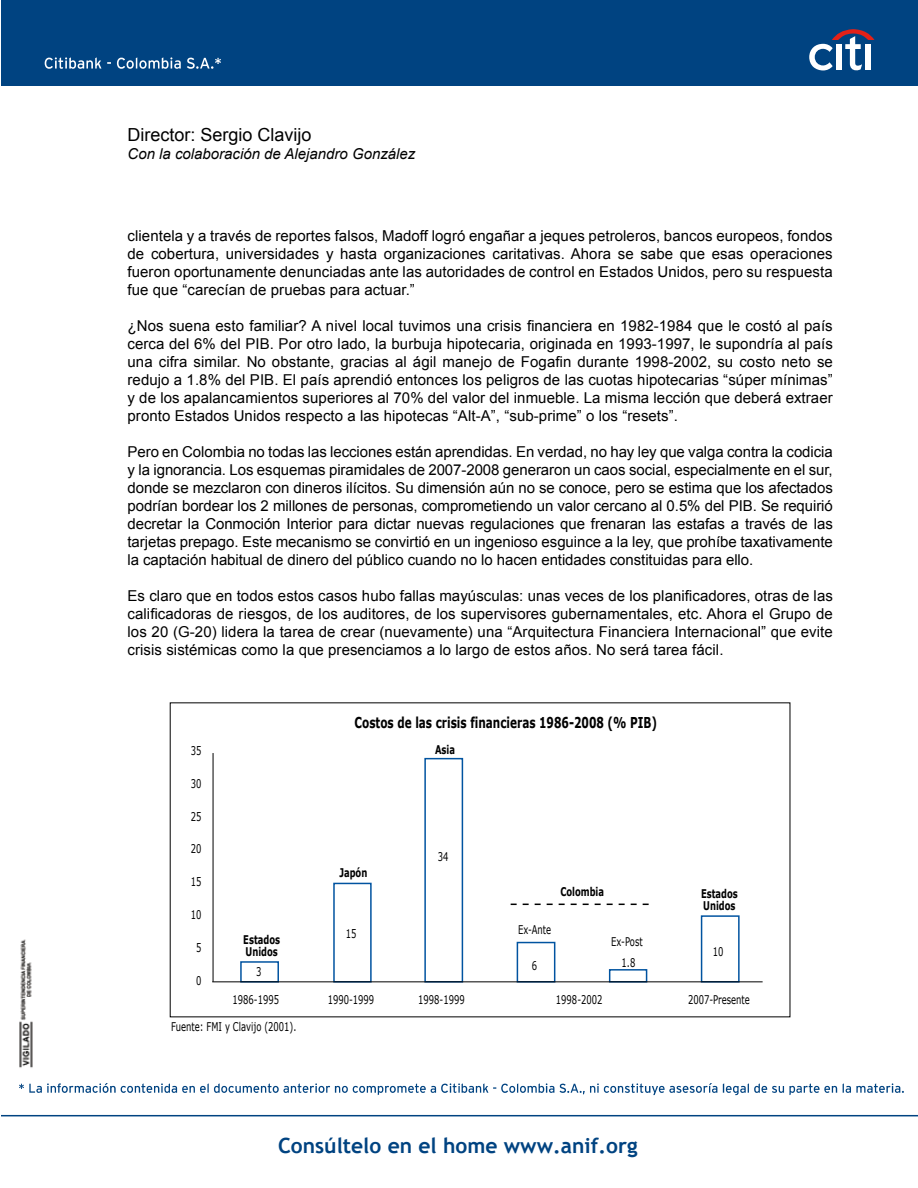
<style>
.page{position:relative;width:918px;height:1188px;background:#fff}
.page>*{position:absolute;margin:0;border:0;box-sizing:border-box;transform-origin:0 0}
.t1{font:700 21px "Trebuchet MS";color:#004381}
.t2{font:18px "Arial";color:#000}
.t3{font:15px/18px "Arial";letter-spacing:.005em;color:#000;text-align:justify}
.t4{font:700 15px "Verdana";color:#000;scale:.7 1}
.t5{font:italic 15px "Arial";color:#000}
.t6{font:12px "Verdana";color:#000;scale:.7 1}
.t7{font:700 12px/12px "Verdana";color:#000;scale:.7 1}
</style>
<div class="page">
<hr style="left:2px;top:1115px;width:916px;height:1px;background:#004381">
<div style="left:2px;top:0;width:916px;height:85px;background:#004381"></div>
<svg style="left:45px;top:57px;width:176px;height:12px"></svg>
<svg style="left:809px;top:29px;width:65px;height:41px"></svg>
<svg style="left:19px;top:1083px;width:885px;height:12px"></svg>
<img style="left:19px;top:939px;width:14px;height:129px">
<svg style="left:239px;top:757px;width:501px;height:226px"></svg>
<hr style="left:213px;top:753px;width:1px;height:229px;background:#000">
<svg style="left:511px;top:904px;width:143px;height:1px"></svg>
<hr style="left:212px;top:981px;width:551px;height:1px;background:#000">
<p class="t2" style="left:128px;top:124px;width:186px">Director: Sergio Clavijo</p>
<p class="t5" style="left:128px;top:145px;width:289px">Con la colaboración de Alejandro González</p>
<p class="t3" style="left:128px;top:226px;width:707px">clientela y a través de reportes falsos, Madoff logró engañar a jeques petroleros, bancos europeos, fondos de cobertura, universidades y hasta organizaciones caritativas. Ahora se sabe que esas operaciones fueron oportunamente denunciadas ante las autoridades de control en Estados Unidos, pero su respuesta fue que “carecían de pruebas para actuar.”</p>
<p class="t3" style="left:128px;top:316px;width:707px">¿Nos suena esto familiar? A nivel local tuvimos una crisis financiera en 1982-1984 que le costó al país cerca del 6% del PIB. Por otro lado, la burbuja hipotecaria, originada en 1993-1997, le supondría al país una cifra similar. No obstante, gracias al ágil manejo de Fogafin durante 1998-2002, su costo neto se redujo a 1.8% del PIB. El país aprendió entonces los peligros de las cuotas hipotecarias “súper mínimas” y de los apalancamientos superiores al 70% del valor del inmueble. La misma lección que deberá extraer pronto Estados Unidos respecto a las hipotecas “Alt-A”, “sub-prime” o los “resets”.</p>
<p class="t3" style="left:128px;top:442px;width:707px">Pero en Colombia no todas las lecciones están aprendidas. En verdad, no hay ley que valga contra la codicia y la ignorancia. Los esquemas piramidales de 2007-2008 generaron un caos social, especialmente en el sur, donde se mezclaron con dineros ilícitos. Su dimensión aún no se conoce, pero se estima que los afectados podrían bordear los 2 millones de personas, comprometiendo un valor cercano al 0.5% del PIB. Se requirió decretar la Conmoción Interior para dictar nuevas regulaciones que frenaran las estafas a través de las tarjetas prepago. Este mecanismo se convirtió en un ingenioso esguince a la ley, que prohíbe taxativamente la captación habitual de dinero del público cuando no lo hacen entidades constituidas para ello.</p>
<p class="t3" style="left:128px;top:586px;width:707px">Es claro que en todos estos casos hubo fallas mayúsculas: unas veces de los planificadores, otras de las calificadoras de riesgos, de los auditores, de los supervisores gubernamentales, etc. Ahora el Grupo de los 20 (G-20) lidera la tarea de crear (nuevamente) una “Arquitectura Financiera Internacional” que evite crisis sistémicas como la que presenciamos a lo largo de estos años. No será tarea fácil.</p>
<p class="t6" style="left:191px;top:743px;width:17px">35</p>
<p class="t6" style="left:191px;top:776px;width:17px">30</p>
<p class="t6" style="left:191px;top:809px;width:17px">25</p>
<p class="t6" style="left:191px;top:841px;width:17px">20</p>
<p class="t6" style="left:191px;top:874px;width:17px">15</p>
<p class="t6" style="left:191px;top:907px;width:17px">10</p>
<p class="t6" style="left:196px;top:940px;width:9px">5</p>
<p class="t6" style="left:196px;top:973px;width:9px">0</p>
<p class="t4" style="left:355px;top:713px;width:434px">Costos de las crisis financieras 1986-2008 (% PIB)</p>
<p class="t7" style="left:435px;top:743px;width:30px">Asia</p>
<p class="t7" style="left:243px;top:933px;width:54px">Estados<br>Unidos</p>
<p class="t6" style="left:256px;top:964px;width:9px">3</p>
<p class="t7" style="left:339px;top:866px;width:41px">Japón</p>
<p class="t6" style="left:346px;top:926px;width:17px">15</p>
<p class="t6" style="left:438px;top:849px;width:17px">34</p>
<p class="t7" style="left:560px;top:885px;width:64px">Colombia</p>
<p class="t6" style="left:518px;top:922px;width:49px">Ex-Ante</p>
<p class="t6" style="left:611px;top:934px;width:47px">Ex-Post</p>
<p class="t6" style="left:532px;top:958px;width:9px">6</p>
<p class="t6" style="left:622px;top:955px;width:21px">1.8</p>
<p class="t7" style="left:701px;top:887px;width:54px">Estados<br>Unidos</p>
<p class="t6" style="left:713px;top:944px;width:17px">10</p>
<p class="t6" style="left:233px;top:992px;width:68px">1986-1995</p>
<p class="t6" style="left:328px;top:992px;width:68px">1990-1999</p>
<p class="t6" style="left:418px;top:992px;width:68px">1998-1999</p>
<p class="t6" style="left:556px;top:992px;width:68px">1998-2002</p>
<p class="t6" style="left:688px;top:992px;width:90px">2007-Presente</p>
<p class="t6" style="left:171px;top:1019px;width:181px">Fuente: FMI y Clavijo (2001).</p>
<h1 class="t1" style="left:278px;top:1132px;width:361px">Consúltelo en el home www.anif.org</h1>
</div>
